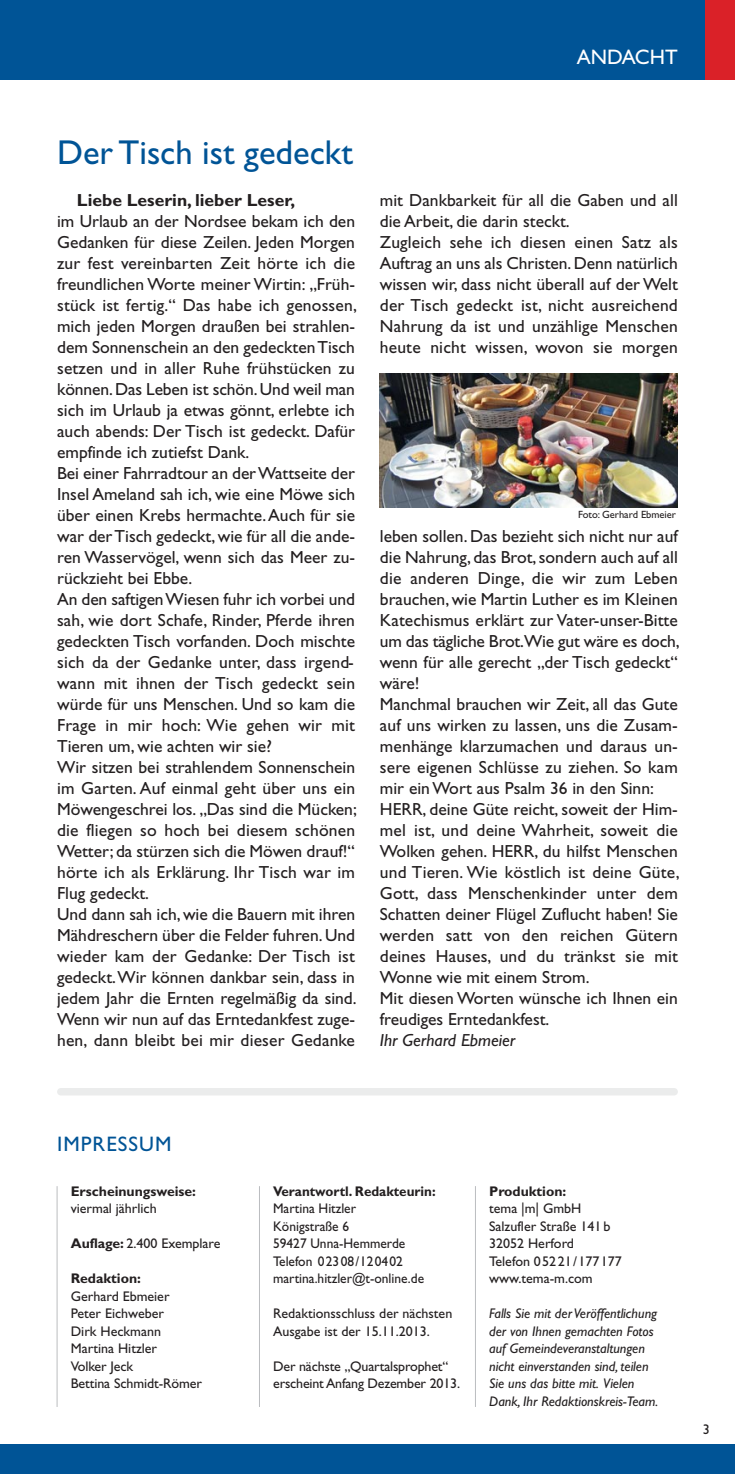
<style>
.page{position:relative;width:735px;height:1474px;background:#fff}
.page>*{position:absolute;margin:0;border:0;box-sizing:border-box;transform-origin:0 0}
.t1{font:34.65px "Gill Sans";color:#005496}
.t2{font:21px "Gill Sans";letter-spacing:.05em;color:#005496}
.t3{font:21px "Gill Sans";color:#fff}
.t4{font:17.5px/21px "Gill Sans";color:#231f20}
.t5{font:700 17.5px "Gill Sans";color:#231f20}
.t6{font:italic 17.5px "Gill Sans";color:#231f20}
.t7{font:14px/17.5px "Gill Sans";color:#231f20}
.t8{font:italic 14px/17.5px "Gill Sans";color:#231f20}
.t9{font:14px/17.5px "Gill Sans";color:#231f20;scale:.96 1}
.t10{font:700 14px "Gill Sans";color:#231f20}
.t11{font:700 14px "Gill Sans";color:#231f20;scale:.96 1}
.t12{font:10.5px "Gill Sans";color:#231f20}
.s1{font-weight:700}
</style>
<div class="page">
<div style="left:0;top:0;width:734px;height:79px;background:#005496"></div>
<div style="left:704px;top:0;width:30px;height:79px;background:#da2128"></div>
<div style="left:0;top:1444px;width:734px;height:29px;background:#005496"></div>
<div style="left:57px;top:1088px;width:620px;height:7px;background:#ebecec;border-radius:4px"></div>
<hr style="left:259px;top:1186px;width:1px;height:220px;background:#bbbdc0">
<hr style="left:474px;top:1186px;width:1px;height:220px;background:#bbbdc0">
<hr style="left:57px;top:1186px;width:1px;height:220px;background:#bbbdc0">
<img style="left:379px;top:373px;width:298px;height:134px">
<p class="t3" style="left:576px;top:50px;width:103px">ANDACHT</p>
<h1 class="t1" style="left:57px;top:140px;width:297px">Der Tisch ist gedeckt</h1>
<p class="t5" style="left:77px;top:194px;width:219px">Liebe Leserin, lieber Leser,</p>
<p class="t4" style="left:57px;top:212px;width:301px">im Urlaub an der Nordsee bekam ich den Gedanken für diese Zeilen. Jeden Morgen zur fest vereinbarten Zeit hörte ich die freundlichen Worte meiner Wirtin: „Früh&shy;stück ist fertig.“ Das habe ich genossen, mich jeden Morgen draußen bei strahlen&shy;dem Sonnenschein an den gedeckten Tisch setzen und in aller Ruhe frühstücken zu können. Das Leben ist schön. Und weil man sich im Urlaub ja etwas gönnt, erlebte ich auch abends: Der Tisch ist gedeckt. Dafür empfinde ich zutiefst Dank.<br>Bei einer Fahrradtour an der Wattseite der Insel Ameland sah ich, wie eine Möwe sich über einen Krebs hermachte. Auch für sie war der Tisch gedeckt, wie für all die ande&shy;ren Wasservögel, wenn sich das Meer zu&shy;rückzieht bei Ebbe.<br>An den saftigen Wiesen fuhr ich vorbei und sah, wie dort Schafe, Rinder, Pferde ihren gedeckten Tisch vorfanden. Doch mischte sich da der Gedanke unter, dass irgend&shy;wann mit ihnen der Tisch gedeckt sein würde für uns Menschen. Und so kam die Frage in mir hoch: Wie gehen wir mit Tieren um, wie achten wir sie?<br>Wir sitzen bei strahlendem Sonnenschein im Garten. Auf einmal geht über uns ein Möwengeschrei los. „Das sind die Mücken; die fliegen so hoch bei diesem schönen Wetter; da stürzen sich die Möwen drauf!“ hörte ich als Erklärung. Ihr Tisch war im Flug gedeckt.<br>Und dann sah ich, wie die Bauern mit ihren Mähdreschern über die Felder fuhren. Und wieder kam der Gedanke: Der Tisch ist gedeckt. Wir können dankbar sein, dass in jedem Jahr die Ernten regelmäßig da sind.<br>Wenn wir nun auf das Erntedankfest zuge&shy;hen, dann bleibt bei mir dieser Gedanke</p>
<p class="t4" style="left:379px;top:191px;width:299px">mit Dankbarkeit für all die Gaben und all die Arbeit, die darin steckt.<br>Zugleich sehe ich diesen einen Satz als Auftrag an uns als Christen. Denn natürlich wissen wir, dass nicht überall auf der Welt der Tisch gedeckt ist, nicht ausreichend Nahrung da ist und unzählige Menschen heute nicht wissen, wovon sie morgen</p>
<p class="t12" style="left:577px;top:510px;width:99px">Foto: Gerhard Ebmeier</p>
<p class="t4" style="left:379px;top:527px;width:301px">leben sollen. Das bezieht sich nicht nur auf die Nahrung, das Brot, sondern auch auf all die anderen Dinge, die wir zum Leben brauchen, wie Martin Luther es im Kleinen Katechismus erklärt zur Vater-unser-Bitte um das tägliche Brot.Wie gut wäre es doch, wenn für alle gerecht „der Tisch gedeckt“ wäre!<br>Manchmal brauchen wir Zeit, all das Gute auf uns wirken zu lassen, uns die Zusam&shy;menhänge klarzumachen und daraus un&shy;sere eigenen Schlüsse zu ziehen. So kam mir ein Wort aus Psalm 36 in den Sinn:<br>HERR, deine Güte reicht, soweit der Him&shy;mel ist, und deine Wahrheit, soweit die Wolken gehen. HERR, du hilfst Menschen und Tieren. Wie köstlich ist deine Güte, Gott, dass Menschenkinder unter dem Schatten deiner Flügel Zuflucht haben! Sie werden satt von den reichen Gütern deines Hauses, und du tränkst sie mit Wonne wie mit einem Strom.<br>Mit diesen Worten wünsche ich Ihnen ein freudiges Erntedankfest.</p>
<p class="t6" style="left:379px;top:1034px;width:137px">Ihr Gerhard Ebmeier</p>
<p class="t2" style="left:57px;top:1136px;width:116px">IMPRESSUM</p>
<p class="t10" style="left:71px;top:1186px;width:127px">Erscheinungsweise:</p>
<p class="t7" style="left:71px;top:1201px;width:87px">viermal jährlich</p>
<p class="t7" style="left:71px;top:1236px;width:151px"><span class="s1">Auflage:</span> 2.400 Exemplare</p>
<p class="t10" style="left:71px;top:1273px;width:72px">Redaktion:</p>
<p class="t7" style="left:71px;top:1288px;width:133px">Gerhard Ebmeier<br>Peter Eichweber<br>Dirk Heckmann<br>Martina Hitzler<br>Volker Jeck<br>Bettina Schmidt-Römer</p>
<p class="t11" style="left:273px;top:1186px;width:171px">Verantwortl. Redakteurin:</p>
<p class="t9" style="left:273px;top:1201px;width:159px">Martina Hitzler<br>Königstraße 6<br>59427 Unna-Hemmerde<br>Telefon 02308/120402 martina.hitzler@t-online.de</p>
<p class="t7" style="left:273px;top:1306px;width:181px">Redaktionsschluss der nächsten<br>Ausgabe ist der 15.11.2013.</p>
<p class="t7" style="left:273px;top:1358px;width:188px">Der nächste „Quartalsprophet“ erscheint Anfang Dezember 2013.</p>
<p class="t10" style="left:489px;top:1186px;width:79px">Produktion:</p>
<p class="t7" style="left:489px;top:1201px;width:134px">tema |m| GmbH<br>Salzufler Straße 141 b<br>32052 Herford<br>Telefon 05221/177177 www.tema-m.com</p>
<p class="t8" style="left:489px;top:1306px;width:170px">Falls Sie mit der Veröffentlichung der von Ihnen gemachten Fotos auf Gemeindeveranstaltungen nicht einverstanden sind, teilen<br>Sie uns das bitte mit. Vielen<br>Dank, Ihr Redaktionskreis-Team.</p>
<p class="t7" style="left:702px;top:1421px;width:8px">3</p>
</div>
